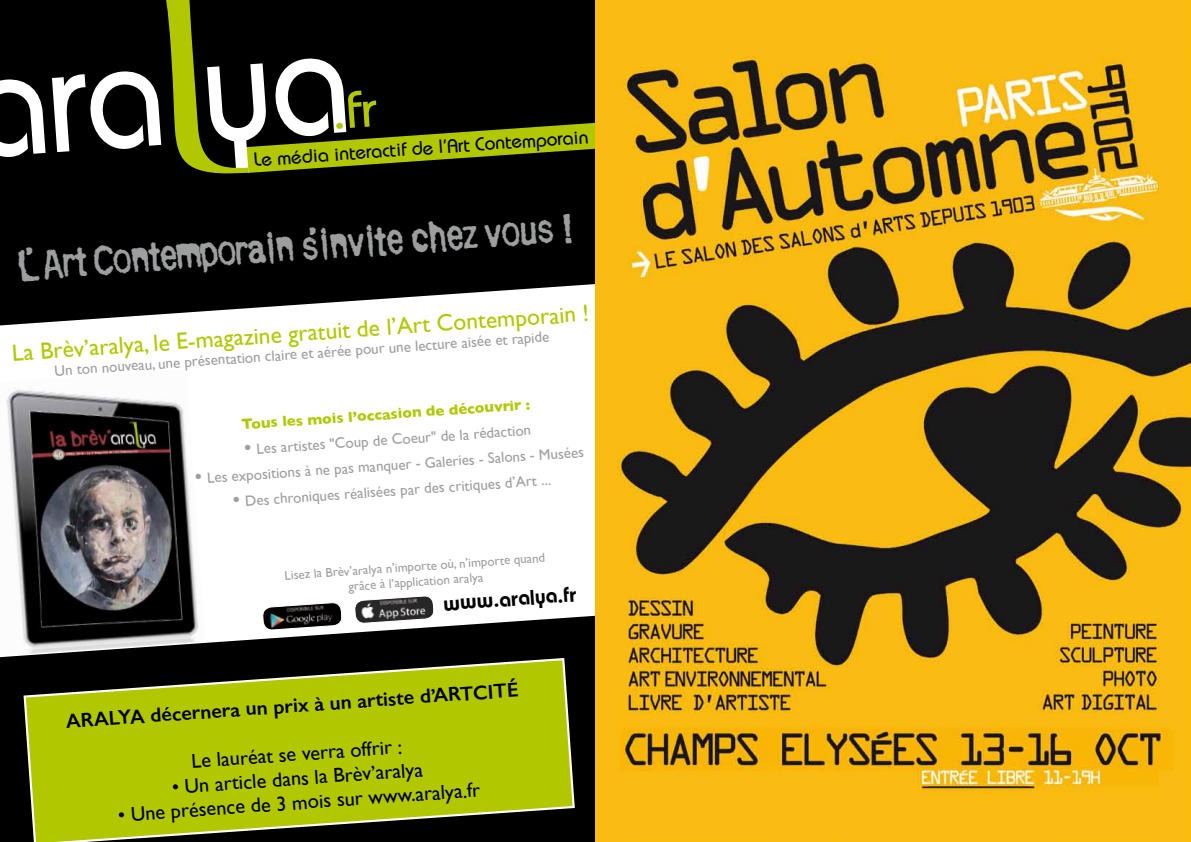
<style>
.page{position:relative;width:1191px;height:842px;background:#fff}
.page>*{position:absolute;margin:0;border:0;box-sizing:border-box;transform-origin:0 0}
.t1{font:40.4px "Bull Inked";color:#9c9e9f}
.t2{font:23.4px "Gill Sans";color:#b1c800}
.t3{font:600 21.3px "Bauhaus Std";color:#000}
.t4{font:20.2px "Gill Sans";color:#000}
.t5{font:600 20.2px "Gill Sans";color:#000}
.t6{font:500 19.2px "Bauhaus Std";color:#000}
.t7{font:14.9px "Gill Sans";color:#9c9e9f}
.t8{font:700 14.9px "Gill Sans";color:#b1c800}
.t9{font:12.8px/15.3px "Gill Sans";color:#9c9e9f;text-align:center}
.s1{font-size:21.3px}
</style>
<div class="page">
<div style="left:0;top:0;width:595px;height:842px;background:#000"></div>
<svg style="left:23px;top:658px;width:552px;height:184px"></svg>
<svg style="left:0;top:79px;width:46px;height:78px"></svg>
<svg style="left:52px;top:0;width:543px;height:174px"></svg>
<svg style="left:0;top:284px;width:595px;height:373px;background:#dcdcdc"></svg>
<img style="left:0;top:369px;width:205px;height:287px">
<svg style="left:354px;top:595px;width:80px;height:50px"></svg>
<svg style="left:262px;top:602px;width:80px;height:50px"></svg>
<img style="left:595px;top:0;width:596px;height:842px">
<p class="t6" style="left:253px;top:148px;width:337px;rotate:-4deg">Le média interactif de l’Art Contemporain</p>
<h1 class="t1" style="left:19px;top:242px;width:556px;rotate:-4deg">L’ Art Contemporain s’invite chez vous !</h1>
<h2 class="t2" style="left:11px;top:339px;width:580px;rotate:-4deg">La Brèv’aralya, le E-magazine gratuit de l’Art Contemporain !</h2>
<p class="t7" style="left:54px;top:362px;width:497px;rotate:-4deg">Un ton nouveau, une présentation claire et aérée pour une lecture aisée et rapide</p>
<p class="t8" style="left:241px;top:413px;width:291px;rotate:-4deg">Tous les mois l’occasion de découvrir :</p>
<p class="t7" style="left:244px;top:441px;width:289px;rotate:-4deg"><span class="s1">•</span> Les artistes "Coup de Coeur" de la rédaction</p>
<p class="t7" style="left:194px;top:470px;width:391px;rotate:-4deg"><span class="s1">•</span> Les expositions à ne pas manquer - Galeries - Salons - Musées</p>
<p class="t7" style="left:232px;top:493px;width:320px;rotate:-4deg"><span class="s1">•</span> Des chroniques réalisées par des critiques d’Art ...</p>
<p class="t9" style="left:284px;top:568px;width:262px;rotate:-4deg">Lisez la Brèv’aralya n’importe où, n’importe quand grâce à l’application aralya</p>
<h3 class="t3" style="left:442px;top:590px;width:135px;rotate:-4deg">www.aralya.fr</h3>
<h3 class="t5" style="left:65px;top:709px;width:455px;rotate:-4deg">ARALYA décernera un prix à un artiste d’ARTCITÉ</h3>
<h3 class="t4" style="left:190px;top:749px;width:213px;rotate:-4deg">Le lauréat se verra offrir :</h3>
<h3 class="t4" style="left:171px;top:775px;width:253px;rotate:-4deg">• Un article dans la Brèv’aralya</h3>
<h3 class="t4" style="left:117px;top:803px;width:364px;rotate:-4deg">• Une présence de 3 mois sur www.aralya.fr</h3>
</div>
